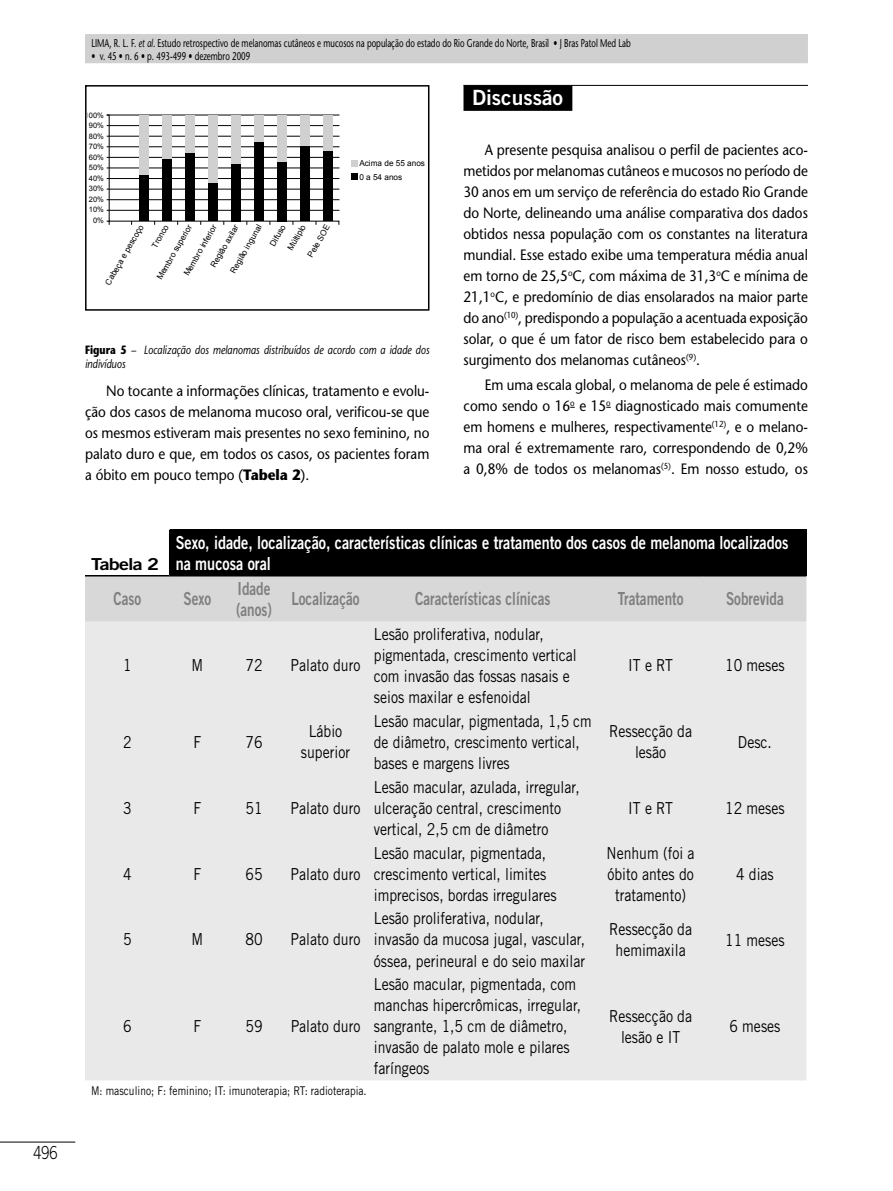
<style>
.page{position:relative;width:893px;height:1191px;background:#fff}
.page>*{position:absolute;margin:0;border:0;box-sizing:border-box;transform-origin:0 0}
.t1{font:21px "Trade Gothic LT Std Bd 2";color:#fff}
.t2{font:18px/21px "Trade Gothic LT Std Bd 2";color:#fff;scale:.8 1}
.t3{font:18px/21px "Trade Gothic LT Std Bd 2";color:#7f7f7f;scale:.75 1}
.t4{font:300 18px "Trade Gothic LT Std";color:#000;scale:.8 1}
.t5{font:16.5px/21px "Trade Gothic LT Std";color:#000;scale:.85 1}
.t6{font:16.5px/21px "Trade Gothic LT Std";color:#000;scale:.84 1}
.t7{font:16.5px "Trade Gothic LT Std Bd 2";letter-spacing:-.04em;color:#000;scale:1.2 1}
.t8{font:500 15px/21px "Stone Sans Std";color:#000;text-align:justify;scale:.9 1}
.t9{font:italic 500 12px/14.4px "Stone Sans Std";color:#000;scale:.8 1}
.t10{font:12px "Trade Gothic LT Std";color:#000;scale:.85 1}
.t11{font:500 11.25px "Stone Sans Std";color:#000;scale:.7 1}
.t12{font:8.25px/17.4px "Arial";color:#000}
.t13{font:7.5px/10.5px "Arial";color:#000;text-align:justify}
.s1{font-style:italic}
.s2{font-weight:700;font-style:normal}
.s3{font-weight:700}
</style>
<div class="page">
<div style="left:85px;top:34px;width:723px;height:29px;background:#d0d0d0"></div>
<hr style="left:0;top:1141px;width:75px;height:1px;background:#000">
<hr style="left:463px;top:85px;width:345px;height:1px;background:#000">
<div style="left:463px;top:85px;width:109px;height:26px;background:#000"></div>
<div style="left:85px;top:85px;width:344px;height:226px;border:2px solid #000"></div>
<div style="left:170px;top:530px;width:636px;height:46px;background:#000"></div>
<div style="left:85px;top:576px;width:721px;height:46px;background:#d8d8d8"></div>
<div style="left:85px;top:622px;width:721px;height:458px;background:#e9e9e9"></div>
<hr style="left:169px;top:530px;width:1px;height:45px;background:#000">
<hr style="left:85px;top:575px;width:85px;height:1px;background:#000">
<div style="left:352px;top:173px;width:6px;height:7px;background:#000"></div>
<svg style="left:352px;top:160px;width:6px;height:6px"></svg>
<svg style="left:106px;top:114px;width:234px;height:111px"></svg>
<div style="left:139px;top:174px;width:10px;height:47px;background:#000"></div>
<div style="left:139px;top:115px;width:10px;height:59px;background:#d0d0d0"></div>
<div style="left:162px;top:158px;width:9px;height:63px;background:#000"></div>
<div style="left:162px;top:115px;width:9px;height:43px;background:#d0d0d0"></div>
<div style="left:185px;top:153px;width:9px;height:68px;background:#000"></div>
<div style="left:185px;top:115px;width:9px;height:38px;background:#d0d0d0"></div>
<div style="left:208px;top:183px;width:9px;height:38px;background:#000"></div>
<div style="left:208px;top:115px;width:9px;height:68px;background:#d0d0d0"></div>
<div style="left:231px;top:164px;width:9px;height:57px;background:#000"></div>
<div style="left:231px;top:115px;width:9px;height:49px;background:#d0d0d0"></div>
<div style="left:255px;top:142px;width:9px;height:79px;background:#000"></div>
<div style="left:255px;top:115px;width:9px;height:27px;background:#d0d0d0"></div>
<div style="left:277px;top:162px;width:9px;height:59px;background:#000"></div>
<div style="left:277px;top:115px;width:9px;height:47px;background:#d0d0d0"></div>
<div style="left:300px;top:145px;width:9px;height:76px;background:#000"></div>
<div style="left:300px;top:115px;width:9px;height:30px;background:#d0d0d0"></div>
<div style="left:323px;top:150px;width:9px;height:71px;background:#000"></div>
<div style="left:323px;top:115px;width:9px;height:35px;background:#d0d0d0"></div>
<p class="t4" style="left:33px;top:1141px;width:32px">496</p>
<p class="t11" style="left:91px;top:36px;width:772px">Lima, R. L. F. <span class="s1">et al</span>. Estudo retrospectivo de melanomas cutâneos e mucosos na população do estado do Rio Grande do Norte, Brasil • J Bras Patol Med Lab</p>
<p class="t11" style="left:91px;top:50px;width:228px">• v. 45 • n. 6 • p. 493-499 • dezembro 2009</p>
<p class="t13" style="left:85px;top:110px;width:21px">100%</p>
<p class="t13" style="left:89px;top:131px;width:17px">80% 70% 60%</p>
<p class="t13" style="left:89px;top:121px;width:17px">90%</p>
<p class="t13" style="left:89px;top:163px;width:17px">50%</p>
<p class="t13" style="left:89px;top:173px;width:17px">40%</p>
<p class="t13" style="left:89px;top:184px;width:17px">30%</p>
<p class="t13" style="left:89px;top:194px;width:17px">20%</p>
<p class="t13" style="left:89px;top:205px;width:17px">10%</p>
<p class="t13" style="left:93px;top:215px;width:12px">0%</p>
<p class="t12" style="left:225px;top:268px;width:56px;rotate:-60deg">Região ingunal</p>
<p class="t12" style="left:267px;top:237px;width:30px;text-indent:-5px;rotate:-60deg">Difuso<br>Múltiplo</p>
<p class="t12" style="left:302px;top:252px;width:38px;rotate:-60deg">Pele SOE</p>
<p class="t12" style="left:179px;top:271px;width:59px;rotate:-60deg">Membro inferior</p>
<p class="t12" style="left:205px;top:262px;width:49px;rotate:-60deg">Região axilar</p>
<p class="t12" style="left:151px;top:275px;width:64px;rotate:-60deg">Membro superior</p>
<p class="t12" style="left:100px;top:280px;width:69px;rotate:-60deg">Cabeça e pescoço</p>
<p class="t12" style="left:147px;top:243px;width:27px;rotate:-60deg">Tronco</p>
<p class="t12" style="left:359px;top:155px;width:67px">Acima de 55 anos</p>
<p class="t12" style="left:359px;top:168px;width:44px">0 a 54 anos</p>
<p class="t9" style="left:85px;top:342px;width:432px"><span class="s2">Figura 5</span> – Localização dos melanomas distribuídos de acordo com a idade dos indivíduos</p>
<p class="t8" style="left:85px;top:380px;width:384px;text-indent:21px">No tocante a informações clínicas, tratamento e evolu&shy;ção dos casos de melanoma mucoso oral, verificou-se que os mesmos estiveram mais presentes no sexo feminino, no palato duro e que, em todos os casos, os pacientes foram a óbito em pouco tempo (<span class="s3">Tabela 2</span>).</p>
<h1 class="t1" style="left:472px;top:84px;width:92px">Discussão</h1>
<p class="t8" style="left:463px;top:139px;width:384px;text-indent:21px">A presente pesquisa analisou o perfil de pacientes aco&shy;metidos por melanomas cutâneos e mucosos no período de 30 anos em um serviço de referência do estado Rio Grande do Norte, delineando uma análise comparativa dos dados obtidos nessa população com os constantes na literatura mundial. Esse estado exibe uma temperatura média anual em torno de 25,5<sup>o</sup>C, com máxima de 31,3<sup>o</sup>C e mínima de 21,1<sup>o</sup>C, e predomínio de dias ensolarados na maior parte do ano<sup>(10)</sup>, predispondo a população a acentuada exposição solar, o que é um fator de risco bem estabelecido para o surgimento dos melanomas cutâneos<sup>(9)</sup>.</p>
<p class="t8" style="left:463px;top:375px;width:384px;text-indent:21px">Em uma escala global, o melanoma de pele é estimado como sendo o 16<sup>o</sup> e 15<sup>o</sup> diagnosticado mais comumente em homens e mulheres, respectivamente<sup>(12)</sup>, e o melano&shy;ma oral é extremamente raro, correspondendo de 0,2% a 0,8% de todos os melanomas<sup>(5)</sup>. Em nosso estudo, os</p>
<p class="t7" style="left:91px;top:553px;width:58px">Tabela 2</p>
<p class="t2" style="left:176px;top:531px;width:767px">Sexo, idade, localização, características clínicas e tratamento dos casos de melanoma localizados na mucosa oral</p>
<p class="t3" style="left:114px;top:588px;width:38px">Caso</p>
<p class="t3" style="left:183px;top:588px;width:38px">Sexo</p>
<p class="t3" style="left:236px;top:577px;width:49px">I dade (anos)</p>
<p class="t3" style="left:291px;top:588px;width:93px">Localização</p>
<p class="t3" style="left:415px;top:588px;width:182px">Características clínicas</p>
<p class="t3" style="left:618px;top:588px;width:89px">Tratamento</p>
<p class="t3" style="left:726px;top:588px;width:79px">Sobrevida</p>
<p class="t5" style="left:123px;top:654px;width:12px">1</p>
<p class="t5" style="left:192px;top:654px;width:15px">M</p>
<p class="t5" style="left:245px;top:654px;width:22px">72</p>
<p class="t5" style="left:291px;top:654px;width:84px">Palato duro</p>
<p class="t5" style="left:374px;top:623px;width:240px">Lesão proliferativa, nodular, pigmentada, crescimento vertical com invasão das fossas nasais e seios maxilar e esfenoidal</p>
<p class="t5" style="left:628px;top:654px;width:54px">IT e RT</p>
<p class="t5" style="left:725px;top:654px;width:72px">10 meses</p>
<p class="t5" style="left:123px;top:731px;width:12px">2</p>
<p class="t5" style="left:193px;top:731px;width:11px">F</p>
<p class="t5" style="left:245px;top:731px;width:22px">76</p>
<p class="t5" style="left:301px;top:720px;width:59px;text-align:center">Lábio superior</p>
<p class="t6" style="left:374px;top:710px;width:261px">Lesão macular, pigmentada, 1,5 cm de diâmetro, crescimento vertical, bases e margens livres</p>
<p class="t5" style="left:609px;top:720px;width:99px;text-align:center">Ressecção da lesão</p>
<p class="t5" style="left:738px;top:731px;width:41px">Desc.</p>
<p class="t5" style="left:123px;top:797px;width:12px">3</p>
<p class="t5" style="left:193px;top:797px;width:11px">F</p>
<p class="t5" style="left:245px;top:797px;width:22px">51</p>
<p class="t5" style="left:291px;top:797px;width:84px">Palato duro</p>
<p class="t5" style="left:374px;top:776px;width:243px">Lesão macular, azulada, irregular, ulceração central, crescimento vertical, 2,5 cm de diâmetro</p>
<p class="t5" style="left:628px;top:797px;width:54px">IT e RT</p>
<p class="t5" style="left:725px;top:797px;width:72px">12 meses</p>
<p class="t5" style="left:123px;top:863px;width:12px">4</p>
<p class="t5" style="left:193px;top:863px;width:11px">F</p>
<p class="t5" style="left:245px;top:863px;width:22px">65</p>
<p class="t5" style="left:291px;top:863px;width:84px">Palato duro</p>
<p class="t5" style="left:123px;top:929px;width:12px">5</p>
<p class="t5" style="left:192px;top:929px;width:15px">M</p>
<p class="t5" style="left:245px;top:929px;width:22px">80</p>
<p class="t5" style="left:291px;top:929px;width:84px">Palato duro</p>
<p class="t5" style="left:123px;top:1015px;width:12px">6</p>
<p class="t5" style="left:193px;top:1015px;width:11px">F</p>
<p class="t5" style="left:245px;top:1015px;width:22px">59</p>
<p class="t5" style="left:291px;top:1015px;width:84px">Palato duro</p>
<p class="t10" style="left:91px;top:1083px;width:326px">M: masculino; F: feminino; IT: imunoterapia; RT: radioterapia.</p>
<p class="t5" style="left:374px;top:842px;width:216px">Lesão macular, pigmentada, crescimento vertical, limites imprecisos, bordas irregulares</p>
<p class="t5" style="left:607px;top:842px;width:105px;text-align:center">Nenhum (foi a óbito antes do tratamento)</p>
<p class="t5" style="left:736px;top:863px;width:46px">4 dias</p>
<p class="t5" style="left:374px;top:908px;width:250px">Lesão proliferativa, nodular, invasão da mucosa jugal, vascular, óssea, perineural e do seio maxilar</p>
<p class="t5" style="left:609px;top:918px;width:99px;text-align:center">Ressecção da hemimaxila</p>
<p class="t5" style="left:725px;top:929px;width:72px">11 meses</p>
<p class="t5" style="left:374px;top:973px;width:245px">Lesão macular, pigmentada, com manchas hipercrômicas, irregular, sangrante, 1,5 cm de diâmetro, invasão de palato mole e pilares faríngeos</p>
<p class="t5" style="left:609px;top:1005px;width:99px;text-align:center">Ressecção da lesão e IT</p>
<p class="t5" style="left:729px;top:1016px;width:62px">6 meses</p>
</div>
